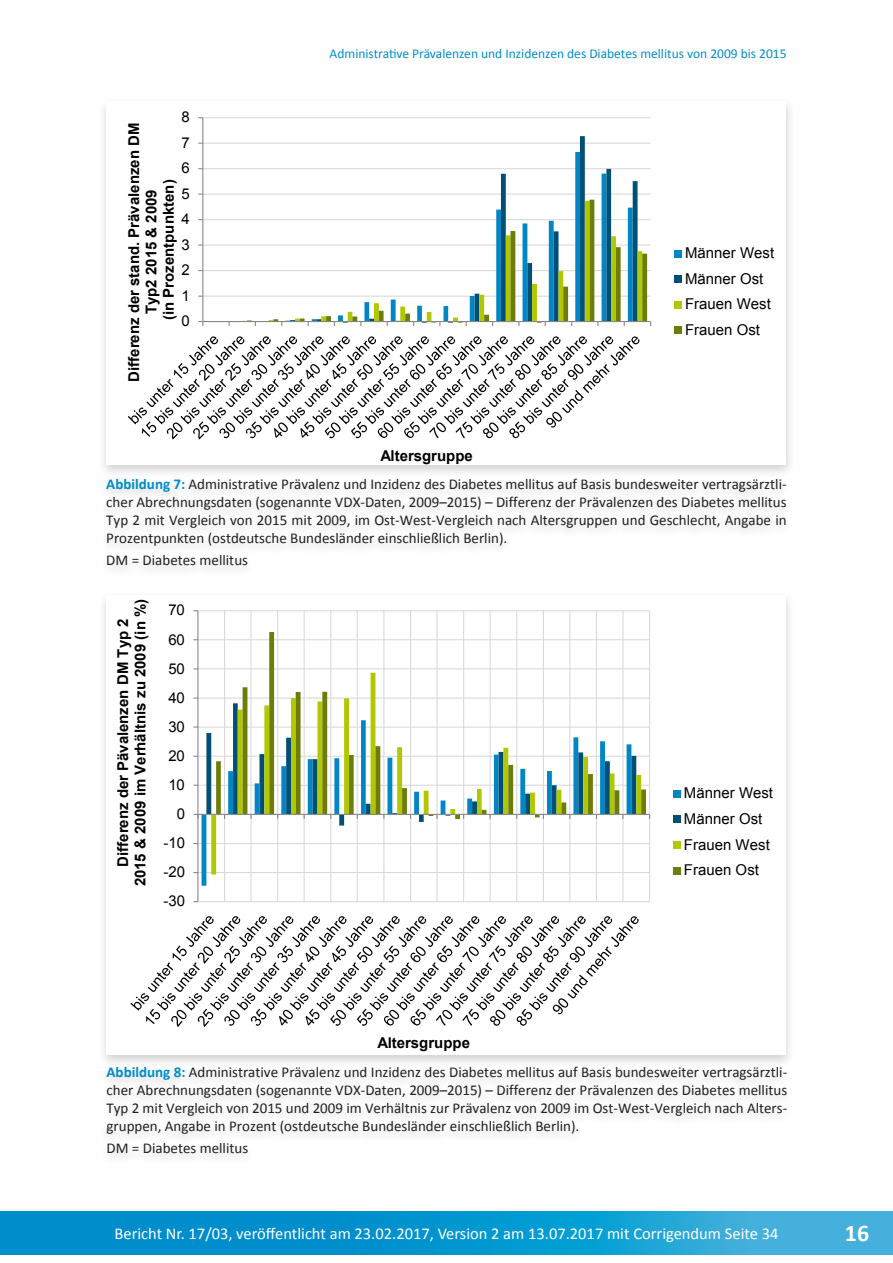
<style>
.page{position:relative;width:893px;height:1263px;background:#fff}
.page>*{position:absolute;margin:0;border:0;box-sizing:border-box;transform-origin:0 0}
.t1{font:700 24px "Calibri";color:#fff}
.t2{font:16.5px "Calibri";color:#fff}
.TabellenAbbildungsun{font:15px/18px "Calibri";color:#231f20;text-align:justify}
.t3{font:700 15px/17.2px "Arial";color:#000;text-align:center}
.t4{font:15px/25.7px "Arial";color:#000}
.t5{font:13.5px "Calibri";color:#008dcb}
.s1{font-weight:700;color:#008dcb}
</style>
<div class="page">
<div style="left:97px;top:591px;width:698px;height:477px;background:#231f20;opacity:.2"></div>
<div style="left:106px;top:595px;width:680px;height:460px;background:#fff"></div>
<hr style="left:198px;top:901px;width:452px;height:1px;background:#d9d9d9">
<hr style="left:198px;top:872px;width:452px;height:1px;background:#d9d9d9">
<hr style="left:198px;top:843px;width:452px;height:1px;background:#d9d9d9">
<hr style="left:198px;top:785px;width:452px;height:1px;background:#d9d9d9">
<hr style="left:198px;top:756px;width:452px;height:1px;background:#d9d9d9">
<hr style="left:198px;top:726px;width:452px;height:2px;background:#d9d9d9">
<hr style="left:198px;top:697px;width:452px;height:2px;background:#d9d9d9">
<hr style="left:198px;top:668px;width:452px;height:1px;background:#d9d9d9">
<hr style="left:198px;top:639px;width:452px;height:1px;background:#d9d9d9">
<hr style="left:198px;top:610px;width:452px;height:1px;background:#d9d9d9">
<hr style="left:224px;top:611px;width:1px;height:291px;background:#d9d9d9">
<hr style="left:250px;top:611px;width:2px;height:291px;background:#d9d9d9">
<hr style="left:277px;top:611px;width:1px;height:291px;background:#d9d9d9">
<hr style="left:304px;top:611px;width:1px;height:291px;background:#d9d9d9">
<hr style="left:330px;top:611px;width:1px;height:291px;background:#d9d9d9">
<hr style="left:357px;top:611px;width:1px;height:291px;background:#d9d9d9">
<hr style="left:383px;top:611px;width:1px;height:291px;background:#d9d9d9">
<hr style="left:410px;top:611px;width:1px;height:291px;background:#d9d9d9">
<hr style="left:436px;top:611px;width:2px;height:291px;background:#d9d9d9">
<hr style="left:463px;top:611px;width:1px;height:291px;background:#d9d9d9">
<hr style="left:490px;top:611px;width:1px;height:291px;background:#d9d9d9">
<hr style="left:516px;top:611px;width:1px;height:291px;background:#d9d9d9">
<hr style="left:543px;top:611px;width:1px;height:291px;background:#d9d9d9">
<hr style="left:569px;top:611px;width:1px;height:291px;background:#d9d9d9">
<hr style="left:596px;top:611px;width:1px;height:291px;background:#d9d9d9">
<hr style="left:622px;top:611px;width:1px;height:291px;background:#d9d9d9">
<hr style="left:649px;top:611px;width:1px;height:291px;background:#d9d9d9">
<svg style="left:202px;top:726px;width:422px;height:160px"></svg>
<svg style="left:211px;top:697px;width:413px;height:177px"></svg>
<svg style="left:216px;top:632px;width:430px;height:187px"></svg>
<hr style="left:197px;top:611px;width:1px;height:291px;background:#868686">
<hr style="left:198px;top:814px;width:452px;height:1px;background:#868686">
<svg style="left:130px;top:916px;width:509px;height:111px"></svg>
<div style="left:673px;top:790px;width:8px;height:7px;background:#0086c5"></div>
<div style="left:673px;top:815px;width:8px;height:8px;background:#004f76"></div>
<div style="left:673px;top:841px;width:8px;height:7px;background:#b1c800"></div>
<div style="left:673px;top:867px;width:8px;height:7px;background:#6c7d09"></div>
<div style="left:98px;top:96px;width:697px;height:382px;background:#231f20;opacity:.2"></div>
<div style="left:107px;top:101px;width:679px;height:364px;background:#fff"></div>
<hr style="left:203px;top:296px;width:448px;height:1px;background:#d9d9d9">
<hr style="left:203px;top:270px;width:448px;height:1px;background:#d9d9d9">
<hr style="left:203px;top:244px;width:448px;height:2px;background:#d9d9d9">
<hr style="left:203px;top:219px;width:448px;height:1px;background:#d9d9d9">
<hr style="left:203px;top:194px;width:448px;height:1px;background:#d9d9d9">
<hr style="left:203px;top:168px;width:448px;height:1px;background:#d9d9d9">
<hr style="left:203px;top:143px;width:448px;height:1px;background:#d9d9d9">
<hr style="left:203px;top:117px;width:448px;height:1px;background:#d9d9d9">
<svg style="left:211px;top:136px;width:427px;height:187px"></svg>
<svg style="left:221px;top:200px;width:426px;height:123px"></svg>
<hr style="left:202px;top:118px;width:1px;height:204px;background:#868686">
<hr style="left:203px;top:321px;width:448px;height:1px;background:#868686">
<svg style="left:128px;top:336px;width:511px;height:103px"></svg>
<div style="left:674px;top:250px;width:8px;height:7px;background:#0086c5"></div>
<div style="left:674px;top:275px;width:8px;height:8px;background:#004f76"></div>
<div style="left:674px;top:301px;width:8px;height:7px;background:#b1c800"></div>
<div style="left:674px;top:327px;width:8px;height:7px;background:#6c7d09"></div>
<div style="left:98px;top:1062px;width:698px;height:104px;background:#fafafa"></div>
<div style="left:98px;top:474px;width:697px;height:104px;background:#fafafa"></div>
<svg style="left:0;top:1212px;width:893px;height:42px;background:#119ad1"></svg>
<p class="t4" style="left:182px;top:104px;width:10px">8</p>
<p class="t3" style="left:126px;top:382px;width:261px;rotate:-90deg">Differenz der stand. Prävalenzen DM<br>Typ2 2015 &amp; 2009<br>(in Prozentpunkten)</p>
<p class="t4" style="left:182px;top:130px;width:10px">7</p>
<p class="t4" style="left:182px;top:155px;width:10px">6</p>
<p class="t4" style="left:182px;top:181px;width:10px">5</p>
<p class="t4" style="left:182px;top:206px;width:10px">4</p>
<p class="t4" style="left:182px;top:232px;width:10px">3</p>
<p class="t4" style="left:182px;top:257px;width:10px">2</p>
<p class="t4" style="left:182px;top:283px;width:10px">1</p>
<p class="t4" style="left:182px;top:308px;width:10px">0</p>
<p class="t5" style="left:330px;top:45px;width:458px">Administrative Prävalenzen und Inzidenzen des Diabetes mellitus von 2009 bis 2015</p>
<p class="t3" style="left:380px;top:447px;width:94px">Altersgruppe</p>
<p class="t4" style="left:685px;top:240px;width:91px">Männer West<br>Männer Ost<br>Frauen West<br>Frauen Ost</p>
<p class="TabellenAbbildungsun" style="left:106px;top:475px;width:682px"><span class="s1">Abbildung 7:</span> Administrative Prävalenz und Inzidenz des Diabetes mellitus auf Basis bundesweiter vertragsärztli&shy;cher Abrechnungsdaten (sogenannte VDX-Daten, 2009–2015) – Differenz der Prävalenzen des Diabetes mellitus Typ 2 mit Vergleich von 2015 mit 2009, im Ost-West-Vergleich nach Altersgruppen und Geschlecht, Angabe in Prozentpunkten (ostdeutsche Bundesländer einschließlich Berlin).</p>
<p class="TabellenAbbildungsun" style="left:106px;top:551px;width:143px">DM = Diabetes mellitus</p>
<p class="t3" style="left:115px;top:886px;width:289px;rotate:-90deg">Differenz der Pävalenzen DM Typ 2<br>2015 &amp; 2009 im Verhältnis zu 2009 (in %)</p>
<p class="t4" style="left:168px;top:597px;width:18px">70</p>
<p class="t4" style="left:168px;top:627px;width:18px">60</p>
<p class="t4" style="left:168px;top:656px;width:18px">50</p>
<p class="t4" style="left:168px;top:685px;width:18px">40</p>
<p class="t4" style="left:168px;top:714px;width:18px">30</p>
<p class="t4" style="left:168px;top:743px;width:18px">20</p>
<p class="t4" style="left:168px;top:772px;width:18px">10</p>
<p class="t4" style="left:177px;top:801px;width:10px">0</p>
<p class="t4" style="left:163px;top:830px;width:23px">-10</p>
<p class="t4" style="left:163px;top:859px;width:23px">-20</p>
<p class="t4" style="left:163px;top:888px;width:23px">-30</p>
<p class="t3" style="left:377px;top:1034px;width:94px">Altersgruppe</p>
<p class="t4" style="left:684px;top:780px;width:91px">Männer West<br>Männer Ost<br>Frauen West<br>Frauen Ost</p>
<p class="TabellenAbbildungsun" style="left:107px;top:1063px;width:682px"><span class="s1">Abbildung 8:</span> Administrative Prävalenz und Inzidenz des Diabetes mellitus auf Basis bundesweiter vertragsärztli&shy;cher Abrechnungsdaten (sogenannte VDX-Daten, 2009–2015) – Differenz der Prävalenzen des Diabetes mellitus Typ 2 mit Vergleich von 2015 und 2009 im Verhältnis zur Prävalenz von 2009 im Ost-West-Vergleich nach Alters&shy;gruppen, Angabe in Prozent (ostdeutsche Bundesländer einschließlich Berlin).</p>
<p class="TabellenAbbildungsun" style="left:107px;top:1139px;width:143px">DM = Diabetes mellitus</p>
<p class="t2" style="left:114px;top:1223px;width:665px">Bericht Nr. 17/03, veröffentlicht am 23.02.2017, Version 2 am 13.07.2017 mit Corrigendum Seite 34</p>
<h1 class="t1" style="left:845px;top:1218px;width:26px">16</h1>
</div>
